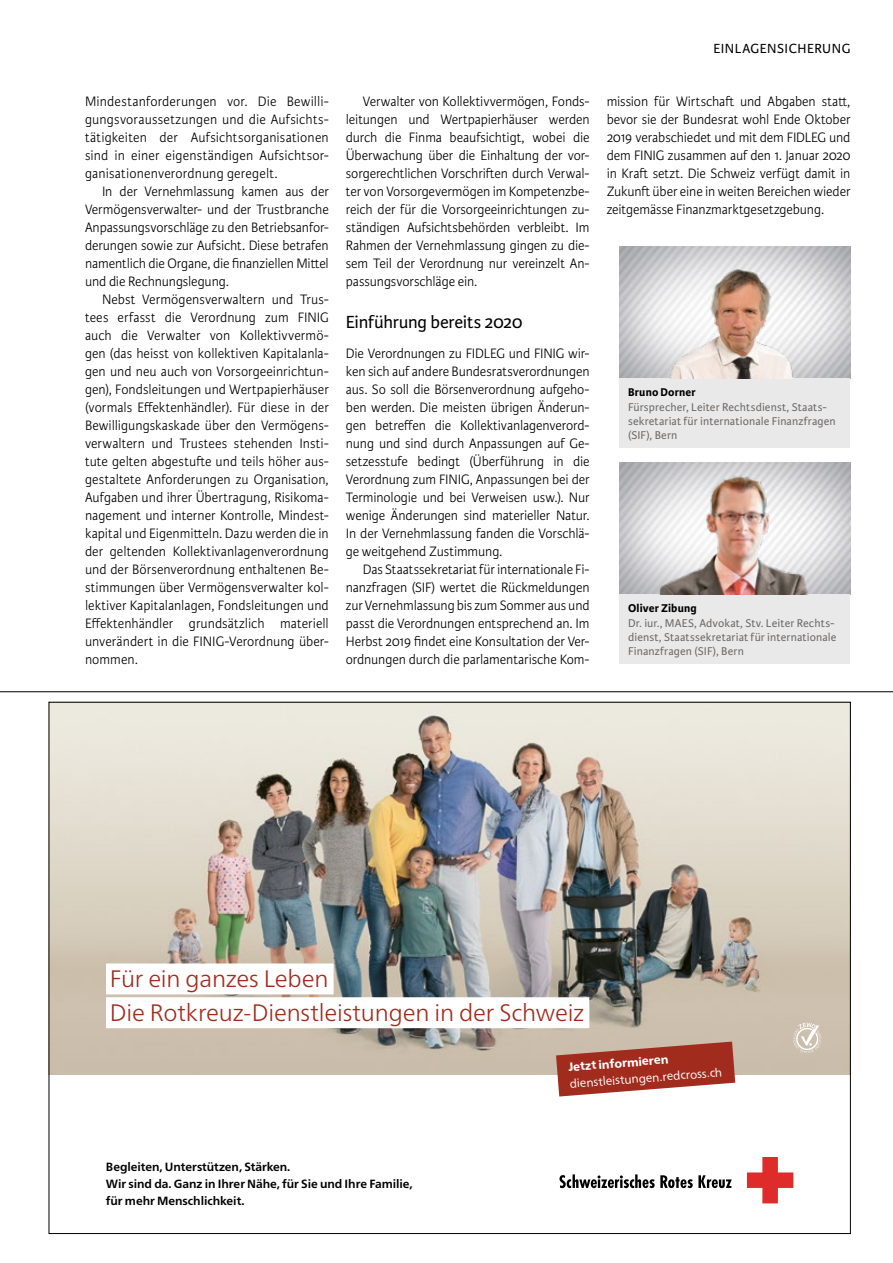
<style>
.page{position:relative;width:893px;height:1263px;background:#fff}
.page>*{position:absolute;margin:0;border:0;box-sizing:border-box;transform-origin:0 0}
.t1{font:300 23.85px/33.8px "Frutiger Neue LTW1 G";letter-spacing:-.01em;color:#a12b1d}
.t2{font:18.75px "Karmina Sans";letter-spacing:-.015em;color:#000}
.t3{font:300 14.55px/18px "Karmina Sans";letter-spacing:-.005em;color:#000;text-align:justify;scale:.96 1}
.t4{font:14.1px "Karmina Sans";letter-spacing:.035em;color:#000}
.t5{font:12px/14.4px "Karmina Sans";letter-spacing:.01em;color:#6d6966}
.t6{font:700 12px "Karmina Sans";letter-spacing:.015em;color:#000}
.t7{font:700 11.85px/17px "Frutiger Neue LTW1 G";letter-spacing:-.005em;color:#000}
.t8{font:11.85px "Frutiger Neue LTW1 G";color:#fff}
.t9{font:800 11.85px "Frutiger Neue LTW1 G";color:#fff}
</style>
<div class="page">
<img style="left:620px;top:247px;width:230px;height:132px">
<div style="left:620px;top:379px;width:230px;height:69px;background:#e9e9e9"></div>
<img style="left:630px;top:255px;width:218px;height:124px">
<img style="left:620px;top:463px;width:230px;height:132px">
<div style="left:620px;top:595px;width:230px;height:69px;background:#e9e9e9"></div>
<img style="left:625px;top:471px;width:223px;height:124px">
<img style="left:51px;top:704px;width:798px;height:370px">
<svg style="left:556px;top:1041px;width:179px;height:55px;background:#b2594c"></svg>
<div style="left:106px;top:963px;width:228px;height:31px;background:#fff"></div>
<div style="left:106px;top:997px;width:483px;height:31px;background:#fff"></div>
<svg style="left:793px;top:1023px;width:28px;height:30px"></svg>
<svg style="left:559px;top:1174px;width:173px;height:14px"></svg>
<svg style="left:747px;top:1157px;width:46px;height:46px"></svg>
<hr style="left:0;top:691px;width:893px;height:1px;background:#000">
<p class="t3" style="left:85px;top:93px;width:255px">Mindestanforderungen vor. Die Bewilli&shy;gungsvoraussetzungen und die Aufsichts&shy;tätigkeiten der Aufsichtsorganisationen sind in einer eigenständigen Aufsichtsor&shy;ganisationenverordnung geregelt.</p>
<p class="t3" style="left:85px;top:183px;width:255px;text-indent:17px">In der Vernehmlassung kamen aus der Vermögensverwalter- und der Trustbranche Anpassungsvorschläge zu den Betriebsanfor&shy;derungen sowie zur Aufsicht. Diese betrafen namentlich die Organe, die finanziellen Mittel und die Rechnungslegung.</p>
<p class="t3" style="left:85px;top:291px;width:255px;text-indent:17px">Nebst Vermögensverwaltern und Trus&shy;tees erfasst die Verordnung zum FINIG auch die Verwalter von Kollektivvermö&shy;gen (das heisst von kollektiven Kapitalanla&shy;gen und neu auch von Vorsorgeeinrichtun&shy;gen), Fondsleitungen und Wertpapierhäuser (vormals Effektenhändler). Für diese in der Bewilligungskaskade über den Vermögens&shy;verwaltern und Trustees stehenden Insti&shy;tute gelten abgestufte und teils höher aus&shy;gestaltete Anforderungen zu Organisation, Aufgaben und ihrer Übertragung, Risikoma&shy;nagement und interner Kontrolle, Mindest&shy;kapital und Eigenmitteln. Dazu werden die in der geltenden Kollektivanlagenverordnung und der Börsenverordnung enthaltenen Be&shy;stimmungen über Vermögensverwalter kol&shy;lektiver Kapitalanlagen, Fondsleitungen und Effektenhändler grundsätzlich materiell unverändert in die FINIG-Verordnung über&shy;nommen.</p>
<p class="t3" style="left:346px;top:93px;width:255px;text-indent:17px">Verwalter von Kollektivvermögen, Fonds&shy;leitungen und Wertpapierhäuser werden durch die Finma beaufsichtigt, wobei die Überwachung über die Einhaltung der vor&shy;sorgerechtlichen Vorschriften durch Verwal&shy;ter von Vorsorgevermögen im Kompetenzbe&shy;reich der für die Vorsorgeeinrichtungen zu&shy;ständigen Aufsichtsbehörden verbleibt. Im Rahmen der Vernehmlassung gingen zu die&shy;sem Teil der Verordnung nur vereinzelt An&shy;passungsvorschläge ein.</p>
<p class="t2" style="left:346px;top:312px;width:178px">Einführung bereits 2020</p>
<p class="t3" style="left:346px;top:345px;width:255px">Die Verordnungen zu FIDLEG und FINIG wir&shy;ken sich auf andere Bundesratsverordnungen aus. So soll die Börsenverordnung aufgeho&shy;ben werden. Die meisten übrigen Änderun&shy;gen betreffen die Kollektivanlagenverord&shy;nung und sind durch Anpassungen auf Ge&shy;setzesstufe bedingt (Überführung in die Verordnung zum FINIG, Anpassungen bei der Terminologie und bei Verweisen usw.). Nur wenige Änderungen sind materieller Natur.<br>In der Vernehmlassung fanden die Vorschlä&shy;ge weitgehend Zustimmung.</p>
<p class="t3" style="left:346px;top:561px;width:255px;text-indent:17px">Das Staatssekretariat für internationale Fi&shy;nanzfragen (SIF) wertet die Rückmeldungen zur Vernehmlassung bis zum Sommer aus und passt die Verordnungen entsprechend an. Im Herbst 2019 findet eine Konsultation der Ver&shy;ordnungen durch die parlamentarische Kom-</p>
<p class="t4" style="left:713px;top:41px;width:138px">EINLAGENSICHERUNG</p>
<p class="t3" style="left:607px;top:93px;width:255px">mission für Wirtschaft und Abgaben statt, bevor sie der Bundesrat wohl Ende Oktober 2019 verabschiedet und mit dem FIDLEG und dem FINIG zusammen auf den 1. Januar 2020 in Kraft setzt. Die Schweiz verfügt damit in Zukunft über eine in weiten Bereichen wieder zeitgemässe Finanzmarktgesetzgebung.</p>
<p class="t6" style="left:628px;top:385px;width:69px">Bruno Dorner</p>
<p class="t5" style="left:628px;top:400px;width:209px">Fürsprecher, Leiter Rechtsdienst, Staats&shy;sekretariat für internationale Finanzfragen (SIF), Bern</p>
<p class="t6" style="left:628px;top:601px;width:70px">Oliver Zibung</p>
<p class="t5" style="left:628px;top:616px;width:210px">Dr. iur., MAES, Advokat, Stv. Leiter Rechts&shy;dienst, Staatssekretariat für internationale<br>Finanzfragen (SIF), Bern</p>
<h1 class="t1" style="left:110px;top:962px;width:476px">Für ein ganzes Leben<br>Die Rotkreuz-Dienstleistungen in der Schweiz</h1>
<p class="t7" style="left:106px;top:1158px;width:308px">Begleiten, Unterstützen, Stärken.<br>Wir sind da. Ganz in Ihrer Nähe, für Sie und Ihre Familie, für mehr Menschlichkeit.</p>
<p class="t9" style="left:568px;top:1060px;width:102px;rotate:-5deg">Jetzt informieren</p>
<p class="t8" style="left:569px;top:1077px;width:154px;rotate:-5deg">dienstleistungen.redcross.ch</p>
</div>
